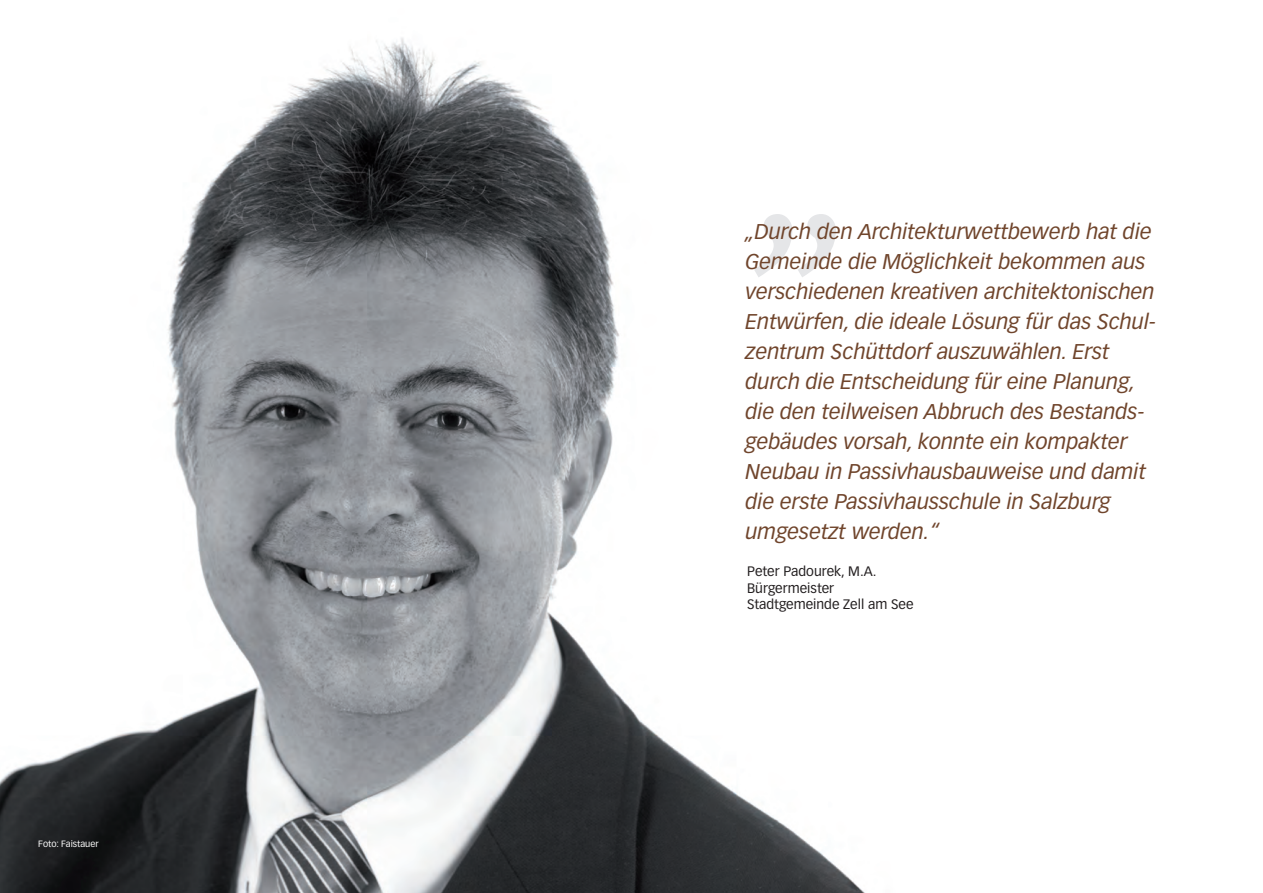
<style>
.page{position:relative;width:1263px;height:893px;background:#fff}
.page>*{position:absolute;margin:0;border:0;box-sizing:border-box;transform-origin:0 0}
.t1{font:italic 21px/30px "Vectora LT Pro";color:#70452c}
.t2{font:13.5px/16.5px "Vectora LT Pro";color:#231f20}
.t3{font:9px "Vectora LT Pro";color:#fff}
</style>
<div class="page">
<img style="left:0;top:38px;width:865px;height:855px">
<svg style="left:754px;top:214px;width:82px;height:63px"></svg>
<p class="t3" style="left:38px;top:838px;width:62px">Foto: Faistauer</p>
<p class="t1" style="left:746px;top:217px;width:412px">„Durch den Architekturwettbewerb hat die Gemeinde die Möglichkeit bekommen aus verschiedenen kreativen architektonischen Entwürfen, die ideale Lösung für das Schul&shy;zentrum Schüttdorf auszuwählen. Erst durch die Entscheidung für eine Planung, die den teilweisen Abbruch des Bestands&shy;gebäudes vorsah, konnte ein kompakter Neubau in Passivhausbauweise und damit die erste Passivhausschule in Salzburg umgesetzt werden.“</p>
<p class="t2" style="left:747px;top:563px;width:168px">Peter Padourek, M.A.<br>Bürgermeister<br>Stadtgemeinde Zell am See</p>
</div>
